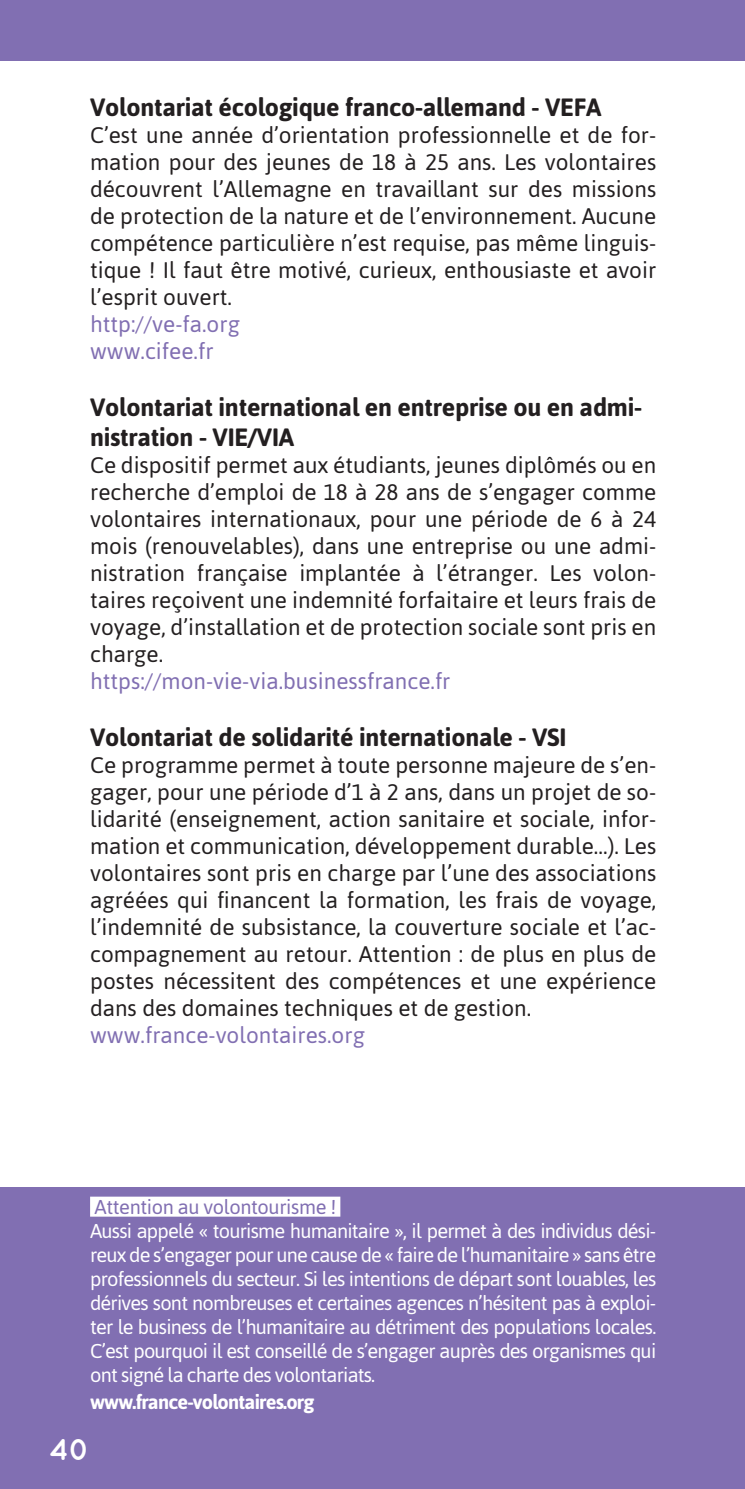
<style>
.page{position:relative;width:745px;height:1489px;background:#fff}
.page>*{position:absolute;margin:0;border:0;box-sizing:border-box;transform-origin:0 0}
.t1{font:700 30px "Quicksand";color:#fff}
.t2{font:700 25px/30px "Asap";letter-spacing:-.01em;color:#231f20}
.t3{font:22.5px/27px "Asap";color:#231f20;text-align:justify}
.t4{font:22.5px/27px "Asap";color:#816fb2}
.t5{font:20px/24px "Asap";letter-spacing:-.04em;color:#fff;text-align:justify}
.t6{font:700 20px "Asap";letter-spacing:-.04em;color:#fff}
.t7{font:20px "Asap";letter-spacing:-.02em;color:#816fb2}
</style>
<div class="page">
<div style="left:0;top:0;width:744px;height:61px;background:#816fb2"></div>
<div style="left:0;top:1427px;width:744px;height:61px;background:#816fb2"></div>
<div style="left:0;top:1187px;width:744px;height:241px;background:#816fb2"></div>
<div style="left:90px;top:1196px;width:250px;height:20px;background:#fff"></div>
<p class="t2" style="left:90px;top:91px;width:512px">Volontariat écologique franco-allemand - VEFA</p>
<p class="t3" style="left:90px;top:120px;width:567px">C’est une année d’orientation professionnelle et de for&shy;mation pour des jeunes de 18 à 25 ans. Les volontaires découvrent l’Allemagne en travaillant sur des missions de protection de la nature et de l’environnement. Aucune compétence particulière n’est requise, pas même linguis&shy;tique ! Il faut être motivé, curieux, enthousiaste et avoir l’esprit ouvert.</p>
<p class="t4" style="left:90px;top:309px;width:151px">http://ve-fa.org www.cifee.fr</p>
<p class="t2" style="left:90px;top:391px;width:553px">Volontariat international en entreprise ou en admi&shy;nistration - VIE/VIA</p>
<p class="t3" style="left:90px;top:450px;width:567px">Ce dispositif permet aux étudiants, jeunes diplômés ou en recherche d’emploi de 18 à 28 ans de s’engager comme volontaires internationaux, pour une période de 6 à 24 mois (renouvelables), dans une entreprise ou une admi&shy;nistration française implantée à l’étranger. Les volon&shy;taires reçoivent une indemnité forfaitaire et leurs frais de voyage, d’installation et de protection sociale sont pris en charge.</p>
<p class="t4" style="left:90px;top:666px;width:362px">https://mon-vie-via.businessfrance.fr</p>
<p class="t2" style="left:90px;top:721px;width:477px">Volontariat de solidarité internationale - VSI</p>
<p class="t3" style="left:90px;top:750px;width:567px">Ce programme permet à toute personne majeure de s’en&shy;gager, pour une période d’1 à 2 ans, dans un projet de so&shy;lidarité (enseignement, action sanitaire et sociale, infor&shy;mation et communication, développement durable…). Les volontaires sont pris en charge par l’une des associations agréées qui financent la formation, les frais de voyage, l’indemnité de subsistance, la couverture sociale et l’ac&shy;compagnement au retour. Attention : de plus en plus de postes nécessitent des compétences et une expérience dans des domaines techniques et de gestion.</p>
<p class="t4" style="left:90px;top:1020px;width:276px">www.france-volontaires.org</p>
<p class="t7" style="left:94px;top:1193px;width:243px">Attention au volontourisme !</p>
<p class="t5" style="left:90px;top:1218px;width:567px">Aussi appelé « tourisme humanitaire », il permet à des individus dési&shy;reux de s’engager pour une cause de « faire de l’humanitaire » sans être professionnels du secteur. Si les intentions de départ sont louables, les dérives sont nombreuses et certaines agences n’hésitent pas à exploi&shy;ter le business de l’humanitaire au détriment des populations locales.<br>C’est pourquoi il est conseillé de s’engager auprès des organismes qui ont signé la charte des volontariats.</p>
<p class="t6" style="left:90px;top:1388px;width:226px">www.france-volontaires.org</p>
<h1 class="t1" style="left:49px;top:1430px;width:43px">40</h1>
</div>
